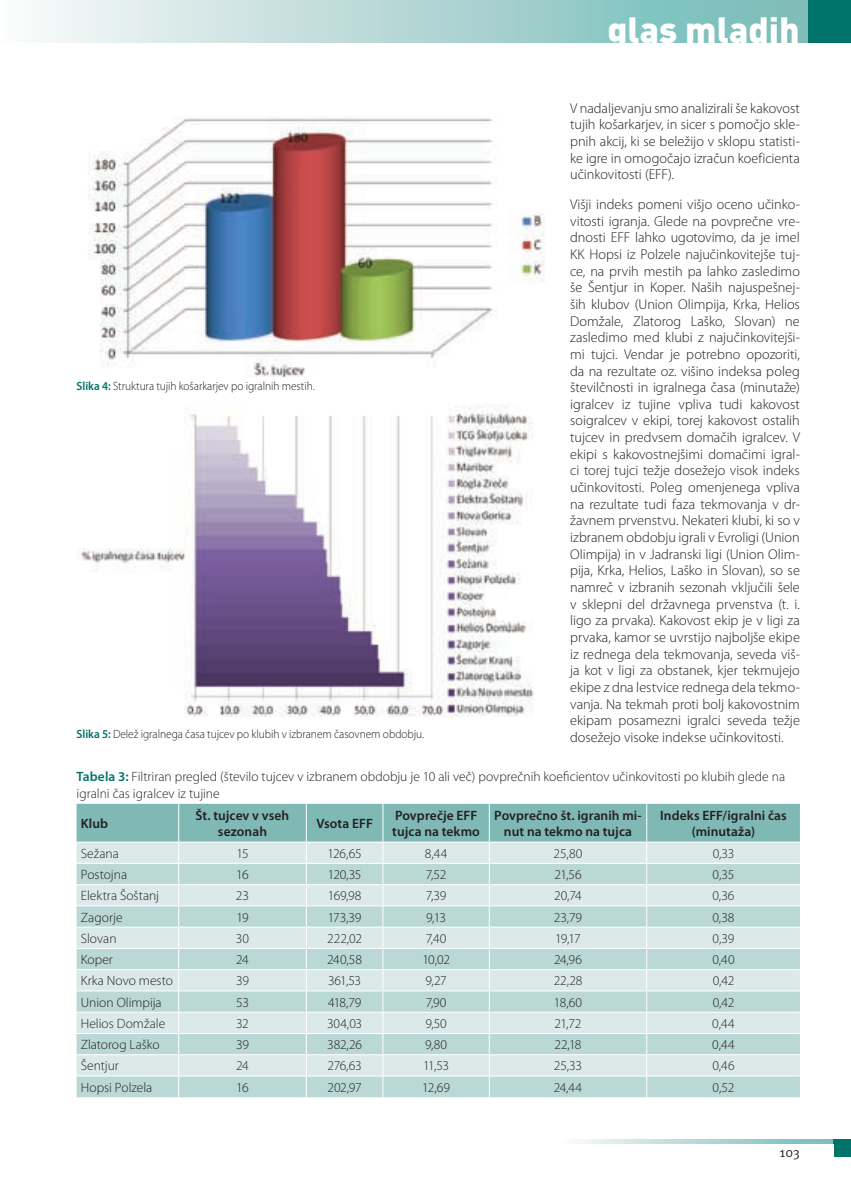
<style>
.page{position:relative;width:851px;height:1191px;background:#fff}
.page>*{position:absolute;margin:0;border:0;box-sizing:border-box;transform-origin:0 0}
.t1{font:900 36px "DINCE";color:#fff}
.t2{font:300 14.25px/16.6px "Myriad Pro";color:#231f20;text-align:justify}
.t3{font:300 13.5px/16.5px "Myriad Pro";color:#231f20}
.t4{font:600 13.5px/16.5px "Myriad Pro";letter-spacing:.005em;color:#231f20;text-align:center}
.t5{font:13.5px "Meta Pro";color:#231f20}
.t6{font:300 12px "Myriad Pro";letter-spacing:-.005em;color:#231f20;scale:.95 1}
.s1{font-weight:600;color:#00736a}
</style>
<div class="page">
<div style="left:0;top:0;width:850px;height:43px;background:linear-gradient(to right,#faf9f9,#69b5b1)"></div>
<div style="left:808px;top:0;width:42px;height:43px;background:#00736a"></div>
<svg style="left:576px;top:1140px;width:257px;height:4px"></svg>
<div style="left:833px;top:1140px;width:17px;height:17px;background:#00736a"></div>
<img style="left:88px;top:117px;width:457px;height:259px">
<img style="left:79px;top:404px;width:455px;height:313px">
<svg style="left:77px;top:804px;width:722px;height:293px;background:#c3dddb"></svg>
<h1 class="t1" style="left:607px;top:5px;width:194px">glas mladih</h1>
<p class="t2" style="left:570px;top:100px;width:231px">V nadaljevanju smo analizirali še kakovost tujih košarkarjev, in sicer s pomočjo skle&shy;pnih akcij, ki se beležijo v sklopu statisti&shy;ke igre in omogočajo izračun koeficienta učinkovitosti (EFF).</p>
<p class="t2" style="left:570px;top:196px;width:231px">Višji indeks pomeni višjo oceno učinko&shy;vitosti igranja. Glede na povprečne vre&shy;dnosti EFF lahko ugotovimo, da je imel KK Hopsi iz Polzele najučinkovitejše tuj&shy;ce, na prvih mestih pa lahko zasledimo še Šentjur in Koper. Naših najuspešnej&shy;ših klubov (Union Olimpija, Krka, Helios Domžale, Zlatorog Laško, Slovan) ne zasledimo med klubi z najučinkovitejši&shy;mi tujci. Vendar je potrebno opozoriti, da na rezultate oz. višino indeksa poleg številčnosti in igralnega časa (minutaže) igralcev iz tujine vpliva tudi kakovost soigralcev v ekipi, torej kakovost ostalih tujcev in predvsem domačih igralcev. V ekipi s kakovostnejšimi domačimi igral&shy;ci torej tujci težje dosežejo visok indeks učinkovitosti. Poleg omenjenega vpliva na rezultate tudi faza tekmovanja v dr&shy;žavnem prvenstvu. Nekateri klubi, ki so v izbranem obdobju igrali v Evroligi (Union Olimpija) in v Jadranski ligi (Union Olim&shy;pija, Krka, Helios, Laško in Slovan), so se namreč v izbranih sezonah vključili šele v sklepni del državnega prvenstva (t. i. ligo za prvaka). Kakovost ekip je v ligi za prvaka, kamor se uvrstijo najboljše ekipe iz rednega dela tekmovanja, seveda viš&shy;ja kot v ligi za obstanek, kjer tekmujejo ekipe z dna lestvice rednega dela tekmo&shy;vanja. Na tekmah proti bolj kakovostnim ekipam posamezni igralci seveda težje dosežejo visoke indekse učinkovitosti.</p>
<p class="t6" style="left:77px;top:380px;width:252px"><span class="s1">Slika 4:</span> Struktura tujih košarkarjev po igralnih mestih.</p>
<p class="t6" style="left:77px;top:728px;width:367px"><span class="s1">Slika 5:</span> Delež igralnega časa tujcev po klubih v izbranem časovnem obdobju.</p>
<p class="t3" style="left:77px;top:768px;width:710px"><span class="s1">Tabela 3:</span> Filtriran pregled (število tujcev v izbranem obdobju je 10 ali več) povprečnih koeficientov učinkovitosti po klubih glede na igralni čas igralcev iz tujine</p>
<p class="t4" style="left:81px;top:815px;width:29px">Klub</p>
<p class="t4" style="left:196px;top:807px;width:95px">Št. tujcev v vseh sezonah</p>
<p class="t4" style="left:316px;top:815px;width:58px">Vsota EFF</p>
<p class="t4" style="left:392px;top:807px;width:89px;text-align:left">Povprečje EFF tujca na tekmo</p>
<p class="t4" style="left:494px;top:807px;width:149px">Povprečno št. igranih mi&shy;nut na tekmo na tujca</p>
<p class="t4" style="left:660px;top:807px;width:128px">Indeks EFF/igralni čas (minutaža)</p>
<p class="t3" style="left:81px;top:845px;width:40px">Sežana</p>
<p class="t3" style="left:236px;top:845px;width:14px">15</p>
<p class="t3" style="left:327px;top:845px;width:35px">126,65</p>
<p class="t3" style="left:425px;top:845px;width:24px">8,44</p>
<p class="t3" style="left:553px;top:845px;width:30px">25,80</p>
<p class="t3" style="left:712px;top:845px;width:23px">0,33</p>
<p class="t3" style="left:81px;top:866px;width:48px">Postojna</p>
<p class="t3" style="left:236px;top:866px;width:14px">16</p>
<p class="t3" style="left:328px;top:866px;width:35px">120,35</p>
<p class="t3" style="left:426px;top:866px;width:22px">7,52</p>
<p class="t3" style="left:554px;top:866px;width:29px">21,56</p>
<p class="t3" style="left:712px;top:866px;width:23px">0,35</p>
<p class="t3" style="left:81px;top:887px;width:80px">Elektra Šoštanj</p>
<p class="t3" style="left:236px;top:887px;width:15px">23</p>
<p class="t3" style="left:328px;top:887px;width:35px">169,98</p>
<p class="t3" style="left:426px;top:887px;width:22px">7,39</p>
<p class="t3" style="left:554px;top:887px;width:29px">20,74</p>
<p class="t3" style="left:712px;top:887px;width:24px">0,36</p>
<p class="t3" style="left:81px;top:909px;width:43px">Zagorje</p>
<p class="t3" style="left:236px;top:909px;width:14px">19</p>
<p class="t3" style="left:328px;top:909px;width:35px">173,39</p>
<p class="t3" style="left:426px;top:909px;width:21px">9,13</p>
<p class="t3" style="left:554px;top:909px;width:30px">23,79</p>
<p class="t3" style="left:712px;top:909px;width:24px">0,38</p>
<p class="t3" style="left:81px;top:930px;width:37px">Slovan</p>
<p class="t3" style="left:236px;top:930px;width:15px">30</p>
<p class="t3" style="left:327px;top:930px;width:36px">222,02</p>
<p class="t3" style="left:425px;top:930px;width:22px">7,40</p>
<p class="t3" style="left:555px;top:930px;width:27px">19,17</p>
<p class="t3" style="left:712px;top:930px;width:23px">0,39</p>
<p class="t3" style="left:81px;top:951px;width:34px">Koper</p>
<p class="t3" style="left:236px;top:951px;width:14px">24</p>
<p class="t3" style="left:327px;top:951px;width:36px">240,58</p>
<p class="t3" style="left:422px;top:951px;width:29px">10,02</p>
<p class="t3" style="left:554px;top:951px;width:29px">24,96</p>
<p class="t3" style="left:712px;top:951px;width:24px">0,40</p>
<p class="t3" style="left:81px;top:973px;width:94px">Krka Novo mesto</p>
<p class="t3" style="left:236px;top:973px;width:14px">39</p>
<p class="t3" style="left:328px;top:973px;width:35px">361,53</p>
<p class="t3" style="left:425px;top:973px;width:23px">9,27</p>
<p class="t3" style="left:553px;top:973px;width:30px">22,28</p>
<p class="t3" style="left:712px;top:973px;width:23px">0,42</p>
<p class="t3" style="left:81px;top:994px;width:82px">Union Olimpija</p>
<p class="t3" style="left:236px;top:994px;width:14px">53</p>
<p class="t3" style="left:328px;top:994px;width:35px">418,79</p>
<p class="t3" style="left:426px;top:994px;width:22px">7,90</p>
<p class="t3" style="left:554px;top:994px;width:30px">18,60</p>
<p class="t3" style="left:712px;top:994px;width:23px">0,42</p>
<p class="t3" style="left:81px;top:1015px;width:86px">Helios Domžale</p>
<p class="t3" style="left:236px;top:1015px;width:14px">32</p>
<p class="t3" style="left:327px;top:1015px;width:37px">304,03</p>
<p class="t3" style="left:425px;top:1015px;width:23px">9,50</p>
<p class="t3" style="left:554px;top:1015px;width:29px">21,72</p>
<p class="t3" style="left:712px;top:1015px;width:24px">0,44</p>
<p class="t3" style="left:81px;top:1036px;width:80px">Zlatorog Laško</p>
<p class="t3" style="left:236px;top:1036px;width:14px">39</p>
<p class="t3" style="left:327px;top:1036px;width:36px">382,26</p>
<p class="t3" style="left:425px;top:1036px;width:24px">9,80</p>
<p class="t3" style="left:554px;top:1036px;width:29px">22,18</p>
<p class="t3" style="left:712px;top:1036px;width:24px">0,44</p>
<p class="t3" style="left:81px;top:1058px;width:40px">Šentjur</p>
<p class="t3" style="left:236px;top:1058px;width:14px">24</p>
<p class="t3" style="left:327px;top:1058px;width:36px">276,63</p>
<p class="t3" style="left:423px;top:1058px;width:28px">11,53</p>
<p class="t3" style="left:554px;top:1058px;width:30px">25,33</p>
<p class="t3" style="left:712px;top:1058px;width:24px">0,46</p>
<p class="t3" style="left:81px;top:1079px;width:73px">Hopsi Polzela</p>
<p class="t3" style="left:236px;top:1079px;width:14px">16</p>
<p class="t3" style="left:327px;top:1079px;width:35px">202,97</p>
<p class="t3" style="left:422px;top:1079px;width:29px">12,69</p>
<p class="t3" style="left:553px;top:1079px;width:30px">24,44</p>
<p class="t3" style="left:712px;top:1079px;width:23px">0,52</p>
<p class="t5" style="left:779px;top:1143px;width:22px">103</p>
</div>
